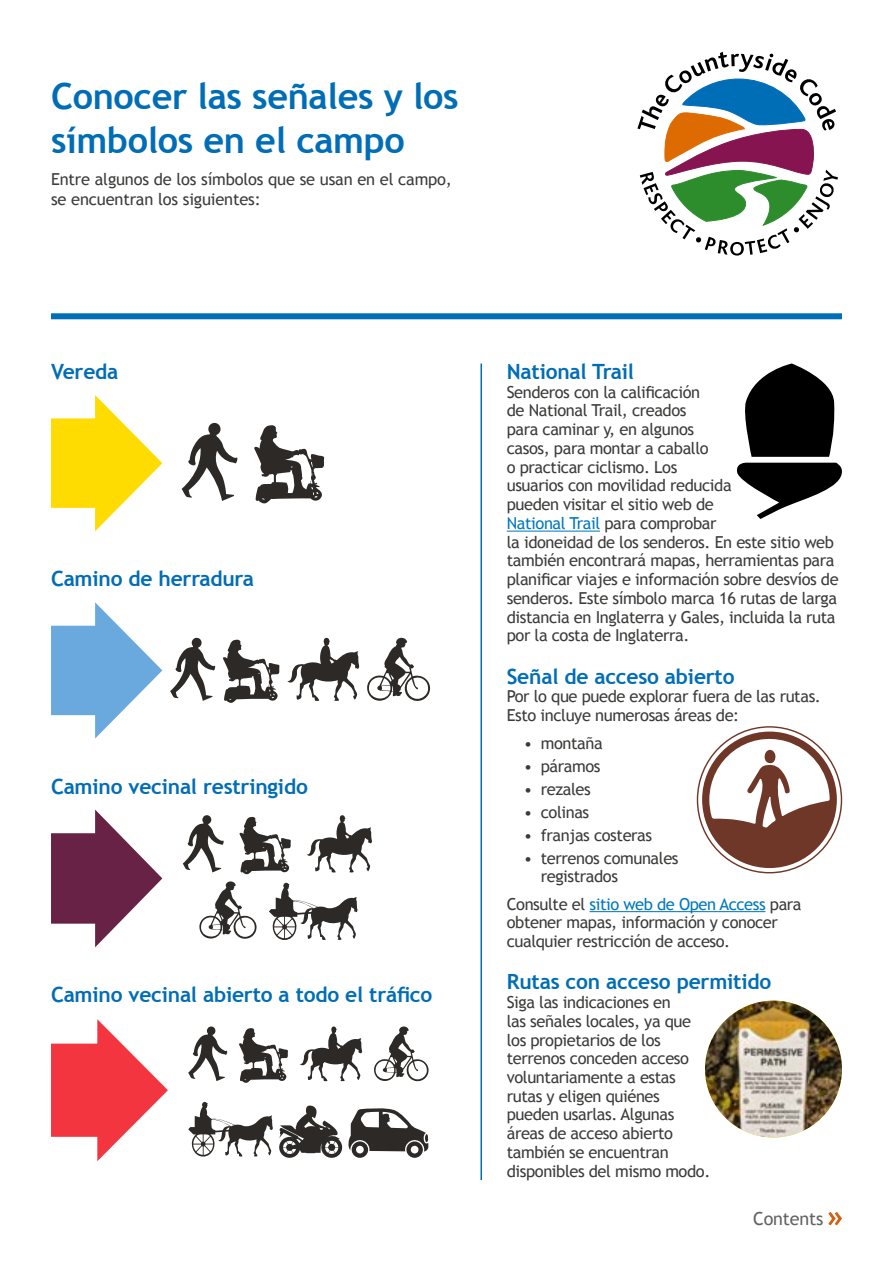
<style>
.page{position:relative;width:893px;height:1263px;background:#fff}
.page>*{position:absolute;margin:0;border:0;box-sizing:border-box;transform-origin:0 0}
.t1{font:700 36px/43.2px "Trebuchet MS";letter-spacing:-.01em;color:#006db7}
.t2{font:700 21px "Trebuchet MS";letter-spacing:-.01em;color:#006db7}
.t3{font:18px "Trebuchet MS";letter-spacing:-.01em;color:#646363}
.t4{font:16.5px/18.8px "Trebuchet MS";letter-spacing:-.025em;color:#3c3c3b}
.s1{color:#0078bf}
</style>
<div class="page">
<svg style="left:637px;top:52px;width:201px;height:204px"></svg>
<svg style="left:51px;top:395px;width:111px;height:136px"></svg>
<svg style="left:182px;top:422px;width:56px;height:79px"></svg>
<svg style="left:254px;top:425px;width:71px;height:79px"></svg>
<svg style="left:51px;top:602px;width:111px;height:136px"></svg>
<svg style="left:170px;top:637px;width:45px;height:64px"></svg>
<svg style="left:367px;top:637px;width:64px;height:64px"></svg>
<svg style="left:223px;top:637px;width:137px;height:66px"></svg>
<svg style="left:51px;top:809px;width:111px;height:138px"></svg>
<svg style="left:183px;top:815px;width:189px;height:125px"></svg>
<svg style="left:51px;top:1019px;width:117px;height:142px"></svg>
<svg style="left:188px;top:1026px;width:39px;height:55px"></svg>
<svg style="left:300px;top:1026px;width:63px;height:55px"></svg>
<svg style="left:374px;top:1026px;width:55px;height:56px"></svg>
<svg style="left:188px;top:1102px;width:85px;height:55px"></svg>
<svg style="left:279px;top:1105px;width:149px;height:53px"></svg>
<svg style="left:239px;top:1028px;width:49px;height:55px"></svg>
<hr style="left:507px;top:531px;width:93px;height:1px;background:#0078bf">
<hr style="left:589px;top:911px;width:176px;height:1px;background:#0078bf">
<div style="left:51px;top:313px;width:791px;height:6px;background:#006db7"></div>
<svg style="left:745px;top:363px;width:90px;height:94px"></svg>
<svg style="left:737px;top:463px;width:105px;height:56px"></svg>
<svg style="left:702px;top:730px;width:135px;height:138px"></svg>
<img style="left:705px;top:1000px;width:137px;height:137px;border-radius:68px">
<hr style="left:480px;top:363px;width:2px;height:817px;background:#006db7">
<svg style="left:828px;top:1212px;width:14px;height:13px"></svg>
<h1 class="t1" style="left:51px;top:75px;width:409px">Conocer las señales y los símbolos en el campo</h1>
<p class="t4" style="left:51px;top:170px;width:402px;line-height:19.8px">Entre algunos de los símbolos que se usan en el campo, se encuentran los siguientes:</p>
<p class="t2" style="left:51px;top:358px;width:69px">Vereda</p>
<p class="t2" style="left:51px;top:566px;width:204px">Camino de herradura</p>
<p class="t2" style="left:51px;top:773px;width:258px">Camino vecinal restringido</p>
<p class="t2" style="left:51px;top:982px;width:383px">Camino vecinal abierto a todo el tráfico</p>
<p class="t2" style="left:507px;top:358px;width:129px">National Trail</p>
<p class="t4" style="left:507px;top:383px;width:333px">Senderos con la calificación<br>de National Trail, creados<br>para caminar y, en algunos<br>casos, para montar a caballo<br>o practicar ciclismo. Los<br>usuarios con movilidad reducida<br>pueden visitar el sitio web de<br><span class="s1">National Trail</span> para comprobar<br>la idoneidad de los senderos. En este sitio web también encontrará mapas, herramientas para planificar viajes e información sobre desvíos de senderos. Este símbolo marca 16 rutas de larga distancia en Inglaterra y Gales, incluida la ruta por la costa de Inglaterra.</p>
<p class="t2" style="left:507px;top:663px;width:229px">Señal de acceso abierto</p>
<p class="t4" style="left:507px;top:687px;width:316px">Por lo que puede explorar fuera de las rutas.<br>Esto incluye numerosas áreas de:</p>
<p class="t4" style="left:524px;top:733px;width:80px">• montaña</p>
<p class="t4" style="left:524px;top:756px;width:78px">• páramos</p>
<p class="t4" style="left:524px;top:779px;width:68px">• rezales</p>
<p class="t4" style="left:524px;top:802px;width:67px">• colinas</p>
<p class="t4" style="left:524px;top:825px;width:130px">• franjas costeras</p>
<p class="t4" style="left:541px;top:848px;width:139px;text-indent:-17px">• terrenos comunales registrados</p>
<p class="t4" style="left:507px;top:894px;width:296px">Consulte el <span class="s1">sitio web de Open Access</span> para obtener mapas, información y conocer cualquier restricción de acceso.</p>
<p class="t2" style="left:507px;top:969px;width:266px">Rutas con acceso permitido</p>
<p class="t4" style="left:507px;top:993px;width:205px">Siga las indicaciones en<br>las señales locales, ya que los propietarios de los terrenos conceden acceso voluntariamente a estas rutas y eligen quiénes pueden usarlas. Algunas áreas de acceso abierto también se encuentran disponibles del mismo modo.</p>
<p class="t3" style="left:753px;top:1208px;width:72px">Contents</p>
</div>
